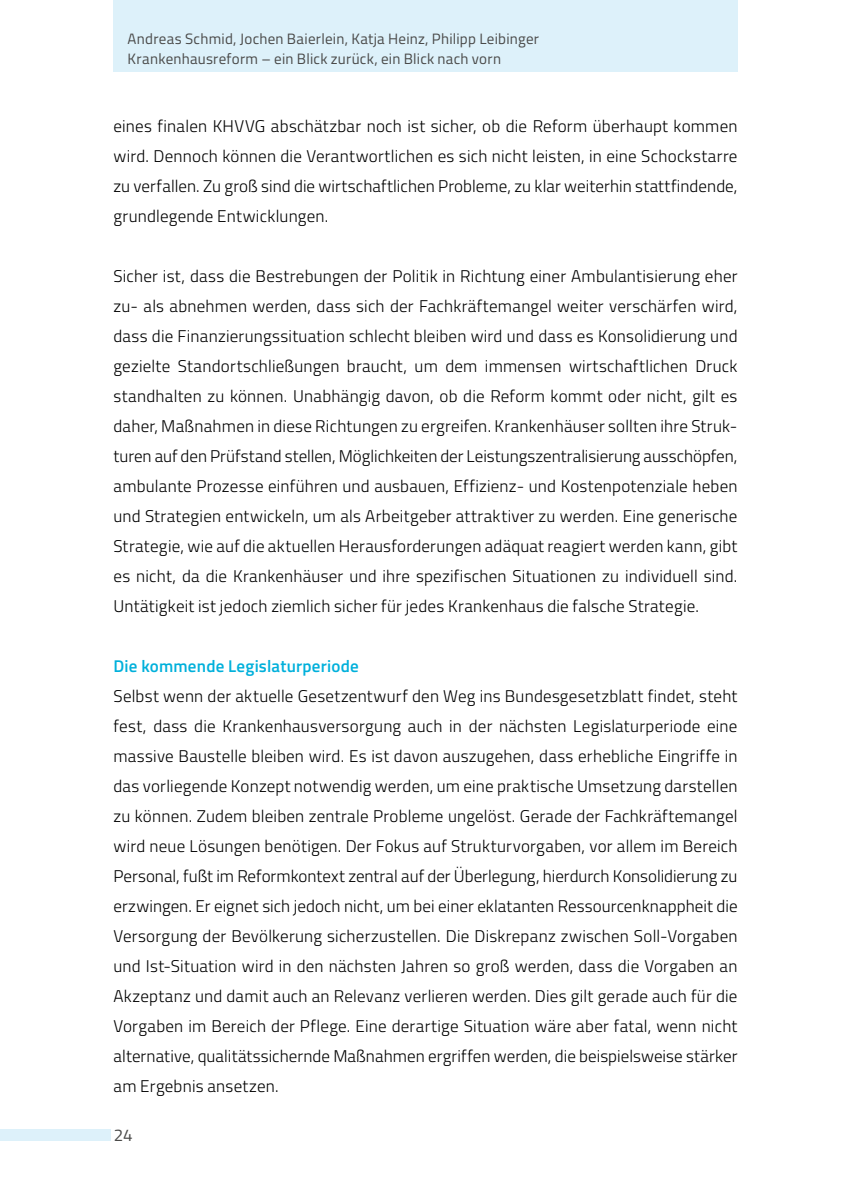
<style>
.page{position:relative;width:851px;height:1191px;background:#fff}
.page>*{position:absolute;margin:0;border:0;box-sizing:border-box;transform-origin:0 0}
.t1{font:300 17px/30px "Titillium";letter-spacing:.01em;color:#000;text-align:justify}
.t2{font:600 17px "Titillium";letter-spacing:.015em;color:#00b0db}
.t3{font:17px "Titillium";color:#4a4a49}
.t4{font:15px/20px "Titillium";letter-spacing:.015em;color:#4a4a49}
</style>
<div class="page">
<div style="left:113px;top:0;width:624px;height:71px;background:#ddf1fa"></div>
<div style="left:0;top:1129px;width:111px;height:11px;background:#ddf1fa"></div>
<p class="t4" style="left:128px;top:30px;width:413px">Andreas Schmid, Jochen Baierlein, Katja Heinz, Philipp Leibinger<br>Krankenhausreform – ein Blick zurück, ein Blick nach vorn</p>
<p class="t1" style="left:113px;top:111px;width:625px">eines finalen KHVVG abschätzbar noch ist sicher, ob die Reform überhaupt kommen wird. Dennoch können die Verantwortlichen es sich nicht leisten, in eine Schockstarre zu verfallen. Zu groß sind die wirtschaftlichen Probleme, zu klar weiterhin stattfindende, grundlegende Entwicklungen.</p>
<p class="t1" style="left:113px;top:261px;width:625px">Sicher ist, dass die Bestrebungen der Politik in Richtung einer Ambulantisierung eher zu- als abnehmen werden, dass sich der Fachkräftemangel weiter verschärfen wird, dass die Finanzierungssituation schlecht bleiben wird und dass es Konsolidierung und gezielte Standortschließungen braucht, um dem immensen wirtschaftlichen Druck standhalten zu können. Unabhängig davon, ob die Reform kommt oder nicht, gilt es daher, Maßnahmen in diese Richtungen zu ergreifen. Krankenhäuser sollten ihre Struk&shy;turen auf den Prüfstand stellen, Möglichkeiten der Leistungszentralisierung ausschöpfen, ambulante Prozesse einführen und ausbauen, Effizienz- und Kostenpotenziale heben und Strategien entwickeln, um als Arbeitgeber attraktiver zu werden. Eine generische Strategie, wie auf die aktuellen Herausforderungen adäquat reagiert werden kann, gibt es nicht, da die Krankenhäuser und ihre spezifischen Situationen zu individuell sind.<br>Untätigkeit ist jedoch ziemlich sicher für jedes Krankenhaus die falsche Strategie.</p>
<p class="t2" style="left:113px;top:660px;width:247px">Die kommende Legislaturperiode</p>
<p class="t1" style="left:113px;top:681px;width:625px">Selbst wenn der aktuelle Gesetzentwurf den Weg ins Bundesgesetzblatt findet, steht fest, dass die Krankenhausversorgung auch in der nächsten Legislaturperiode eine massive Baustelle bleiben wird. Es ist davon auszugehen, dass erhebliche Eingriffe in das vorliegende Konzept notwendig werden, um eine praktische Umsetzung darstellen zu können. Zudem bleiben zentrale Probleme ungelöst. Gerade der Fachkräftemangel wird neue Lösungen benötigen. Der Fokus auf Strukturvorgaben, vor allem im Bereich Personal, fußt im Reformkontext zentral auf der Überlegung, hierdurch Konsolidierung zu erzwingen. Er eignet sich jedoch nicht, um bei einer eklatanten Ressourcenknappheit die Versorgung der Bevölkerung sicherzustellen. Die Diskrepanz zwischen Soll-Vorgaben und Ist-Situation wird in den nächsten Jahren so groß werden, dass die Vorgaben an Akzeptanz und damit auch an Relevanz verlieren werden. Dies gilt gerade auch für die Vorgaben im Bereich der Pflege. Eine derartige Situation wäre aber fatal, wenn nicht alternative, qualitätssichernde Maßnahmen ergriffen werden, die beispielsweise stärker am Ergebnis ansetzen.</p>
<p class="t3" style="left:114px;top:1128px;width:20px">24</p>
</div>
